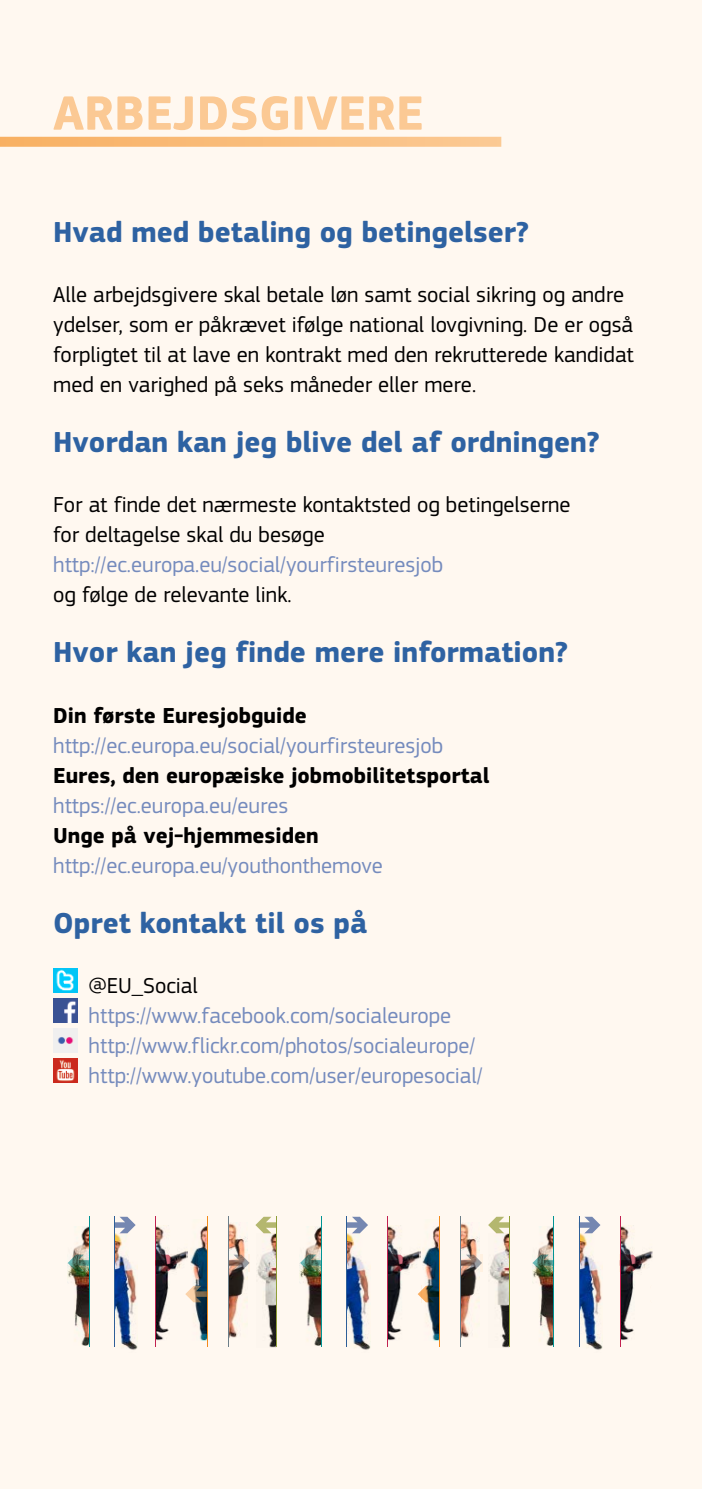
<style>
.page{position:relative;width:702px;height:1489px;background:#fff}
.page>*{position:absolute;margin:0;border:0;box-sizing:border-box;transform-origin:0 0}
.t1{font:700 50px "EC Square Sans Pro";color:#fbc994}
.t2{font:700 30px "EC Square Sans Pro";color:#2e62a2}
.Body_Align_Left{font:22.5px/30px "EC Square Sans Pro";color:#000}
.Body_Align_Left-2{font:22.5px/30px "EC Square Sans Pro";color:#758bbd}
.Body_Align_Left-3{font:700 22.5px/30px "EC Square Sans Pro";color:#000}
.Body{font:22.5px "EC Square Sans Pro";color:#000}
.s1{color:#758bbd}
.s2{font-weight:700;color:#000}
.s3{font-weight:400;color:#758bbd}
</style>
<div class="page">
<div style="left:0;top:0;width:702px;height:1488px;background:#fff8f0"></div>
<svg style="left:0;top:137px;width:501px;height:10px;background:#f9be7d"></svg>
<img style="left:53px;top:968px;width:24px;height:24px">
<img style="left:53px;top:998px;width:24px;height:24px">
<img style="left:53px;top:1028px;width:24px;height:24px">
<img style="left:53px;top:1058px;width:24px;height:24px">
<img style="left:532px;top:1226px;width:21px;height:119px">
<img style="left:580px;top:1233px;width:22px;height:117px">
<img style="left:620px;top:1224px;width:32px;height:116px">
<img style="left:67px;top:1226px;width:22px;height:119px">
<img style="left:115px;top:1233px;width:23px;height:117px">
<img style="left:156px;top:1225px;width:31px;height:115px">
<img style="left:190px;top:1226px;width:17px;height:114px">
<img style="left:229px;top:1222px;width:18px;height:116px">
<img style="left:257px;top:1233px;width:20px;height:114px">
<img style="left:300px;top:1226px;width:21px;height:119px">
<img style="left:347px;top:1233px;width:23px;height:117px">
<img style="left:388px;top:1225px;width:32px;height:115px">
<img style="left:423px;top:1226px;width:16px;height:114px">
<img style="left:461px;top:1222px;width:19px;height:116px">
<img style="left:489px;top:1233px;width:20px;height:114px">
<svg style="left:115px;top:1216px;width:21px;height:17px"></svg>
<svg style="left:255px;top:1216px;width:22px;height:17px"></svg>
<svg style="left:347px;top:1216px;width:21px;height:17px"></svg>
<svg style="left:488px;top:1216px;width:21px;height:17px"></svg>
<svg style="left:580px;top:1216px;width:20px;height:17px"></svg>
<hr style="left:89px;top:1216px;width:1px;height:131px;background:#009a9f">
<hr style="left:155px;top:1216px;width:1px;height:131px;background:#c22357">
<hr style="left:207px;top:1216px;width:1px;height:131px;background:#f38e1d">
<svg style="left:68px;top:1254px;width:21px;height:17px"></svg>
<svg style="left:155px;top:1254px;width:22px;height:17px"></svg>
<svg style="left:229px;top:1254px;width:20px;height:17px"></svg>
<svg style="left:300px;top:1254px;width:21px;height:17px"></svg>
<svg style="left:388px;top:1254px;width:21px;height:17px"></svg>
<svg style="left:461px;top:1254px;width:21px;height:17px"></svg>
<svg style="left:532px;top:1254px;width:21px;height:17px"></svg>
<svg style="left:620px;top:1254px;width:21px;height:17px"></svg>
<svg style="left:650px;top:1285px;width:2px;height:17px"></svg>
<svg style="left:185px;top:1285px;width:22px;height:17px"></svg>
<svg style="left:417px;top:1285px;width:22px;height:17px"></svg>
<hr style="left:439px;top:1216px;width:1px;height:131px;background:#f38e1d">
<hr style="left:114px;top:1216px;width:1px;height:131px;background:#2e62a2">
<hr style="left:277px;top:1216px;width:1px;height:131px;background:#90a43c">
<hr style="left:228px;top:1216px;width:1px;height:131px;background:#6d8392">
<hr style="left:321px;top:1216px;width:1px;height:131px;background:#009a9f">
<hr style="left:387px;top:1216px;width:1px;height:131px;background:#c22357">
<hr style="left:346px;top:1216px;width:1px;height:131px;background:#2e62a2">
<hr style="left:509px;top:1216px;width:1px;height:131px;background:#90a43c">
<hr style="left:460px;top:1216px;width:1px;height:131px;background:#6d8392">
<hr style="left:553px;top:1216px;width:1px;height:131px;background:#009a9f">
<hr style="left:619px;top:1216px;width:1px;height:131px;background:#c22357">
<hr style="left:579px;top:1216px;width:1px;height:131px;background:#2e62a2">
<h1 class="t1" style="left:53px;top:83px;width:372px">ARBEJDSGIVERE</h1>
<h1 class="t2" style="left:53px;top:214px;width:477px">Hvad med betaling og betingelser?</h1>
<p class="Body_Align_Left" style="left:53px;top:280px;width:582px">Alle arbejdsgivere skal betale løn samt social sikring og andre ydelser, som er påkrævet ifølge national lovgivning. De er også forpligtet til at lave en kontrakt med den rekrutterede kandidat med en varighed på seks måneder eller mere.</p>
<h1 class="t2" style="left:53px;top:424px;width:548px">Hvordan kan jeg blive del af ordningen?</h1>
<p class="Body_Align_Left" style="left:53px;top:490px;width:519px">For at finde det nærmeste kontaktsted og betingelserne for deltagelse skal du besøge <span class="s1">http://ec.europa.eu/social/yourfirsteuresjob<br></span>og følge de relevante link.</p>
<h1 class="t2" style="left:53px;top:634px;width:516px">Hvor kan jeg finde mere information?</h1>
<p class="Body_Align_Left-2" style="left:53px;top:700px;width:391px"><span class="s2">Din første Euresjobguide </span>http://ec.europa.eu/social/yourfirsteuresjob</p>
<p class="Body_Align_Left-3" style="left:53px;top:760px;width:438px">Eures, den europæiske jobmobilitetsportal <span class="s3">https://ec.europa.eu/eures</span></p>
<p class="Body_Align_Left-2" style="left:53px;top:820px;width:331px"><span class="s2">Unge på vej-hjemmesiden </span>http://ec.europa.eu/youthonthemove</p>
<h1 class="t2" style="left:53px;top:904px;width:315px">Opret kontakt til os på</h1>
<p class="Body" style="left:89px;top:972px;width:111px">@EU_Social</p>
<p class="Body_Align_Left-2" style="left:89px;top:1000px;width:364px">https://www.facebook.com/socialeurope</p>
<p class="Body_Align_Left-2" style="left:89px;top:1030px;width:388px">http://www.flickr.com/photos/socialeurope/</p>
<p class="Body_Align_Left-2" style="left:89px;top:1060px;width:395px">http://www.youtube.com/user/europesocial/</p>
</div>
